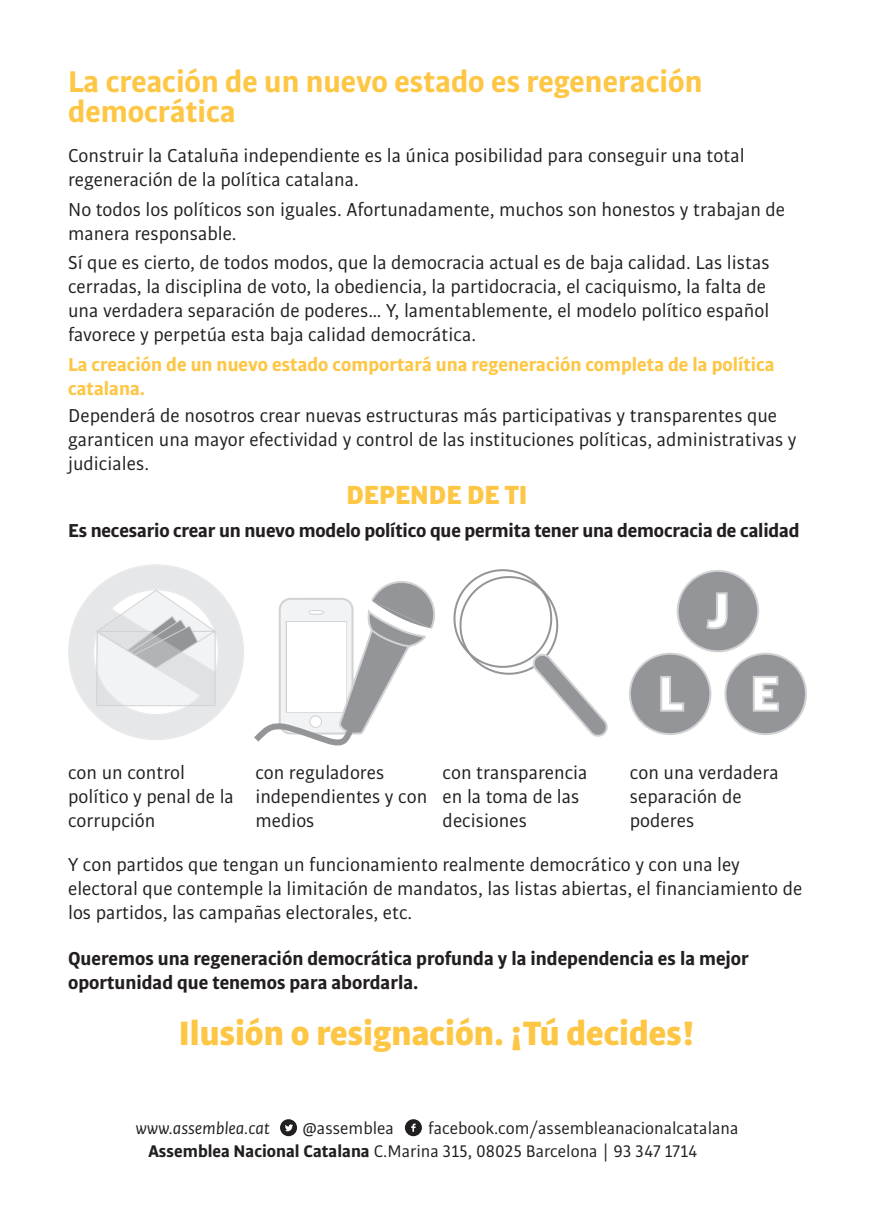
<style>
.page{position:relative;width:874px;height:1225px;background:#fff}
.page>*{position:absolute;margin:0;border:0;box-sizing:border-box;transform-origin:0 0}
.t1{font:900 36px "Bulo";color:#fec645}
.t2{font:700 32px/30px "Bulo";color:#fec645}
.t3{font:900 28px "Bulo";color:#fec645}
.t4{font:20px/24px "Bulo";color:#231f20}
.t5{font:700 20px/24px "Bulo";color:#231f20}
.t6{font:700 20px/24px "Bulo";color:#fec645}
.t7{font:18px/22.4px "Bulo";color:#231f20}
.t8{font:italic 18px "Bulo";color:#231f20}
.s1{font-weight:700}
</style>
<div class="page">
<svg style="left:404px;top:1119px;width:17px;height:17px"></svg>
<svg style="left:280px;top:1119px;width:17px;height:17px"></svg>
<svg style="left:629px;top:570px;width:178px;height:165px"></svg>
<svg style="left:453px;top:569px;width:155px;height:168px"></svg>
<svg style="left:254px;top:581px;width:181px;height:165px"></svg>
<svg style="left:68px;top:564px;width:176px;height:176px"></svg>
<h2 class="t2" style="left:68px;top:66px;width:635px">La creación de un nuevo estado es regeneración democrática</h2>
<p class="t4" style="left:68px;top:143px;width:677px">Construir la Cataluña independiente es la única posibilidad para conseguir una total regeneración de la política catalana.</p>
<p class="t4" style="left:68px;top:197px;width:718px">No todos los políticos son iguales. Afortunadamente, muchos son honestos y trabajan de manera responsable.</p>
<p class="t4" style="left:68px;top:250px;width:702px">Sí que es cierto, de todos modos, que la democracia actual es de baja calidad. Las listas cerradas, la disciplina de voto, la obediencia, la partidocracia, el caciquismo, la falta de una verdadera separación de poderes… Y, lamentablemente, el modelo político español favorece y perpetúa esta baja calidad democrática.</p>
<p class="t6" style="left:68px;top:353px;width:707px">La creación de un nuevo estado comportará una regeneración completa de la política catalana.</p>
<p class="t4" style="left:68px;top:403px;width:729px">Dependerá de nosotros crear nuevas estructuras más participativas y transparentes que garanticen una mayor efectividad y control de las instituciones políticas, administrativas y judiciales.</p>
<h3 class="t3" style="left:346px;top:475px;width:182px">DEPENDE DE TI</h3>
<p class="t5" style="left:68px;top:519px;width:732px">Es necesario crear un nuevo modelo político que permita tener una democracia de calidad</p>
<p class="t4" style="left:68px;top:760px;width:167px">con un control político y penal de la corrupción</p>
<p class="t4" style="left:255px;top:760px;width:173px">con reguladores independientes y con medios</p>
<p class="t4" style="left:442px;top:760px;width:146px">con transparencia en la toma de las decisiones</p>
<p class="t4" style="left:629px;top:760px;width:150px">con una verdadera separación de poderes</p>
<p class="t4" style="left:68px;top:852px;width:735px">Y con partidos que tengan un funcionamiento realmente democrático y con una ley electoral que contemple la limitación de mandatos, las listas abiertas, el financiamiento de los partidos, las campañas electorales, etc.</p>
<p class="t5" style="left:68px;top:946px;width:682px">Queremos una regeneración democrática profunda y la independencia es la mejor oportunidad que tenemos para abordarla.</p>
<h1 class="t1" style="left:179px;top:1009px;width:517px">Ilusión o resignación. ¡Tú decides!</h1>
<p class="t7" style="left:148px;top:1117px;width:591px;text-indent:280px">facebook.com/assembleanacionalcatalana<br><span class="s1">Assemblea Nacional Catalana</span> C.Marina 315, 08025 Barcelona | 93 347 1714</p>
<p class="t8" style="left:135px;top:1117px;width:136px">www.assemblea.cat</p>
<p class="t7" style="left:302px;top:1117px;width:93px">@assemblea</p>
</div>
